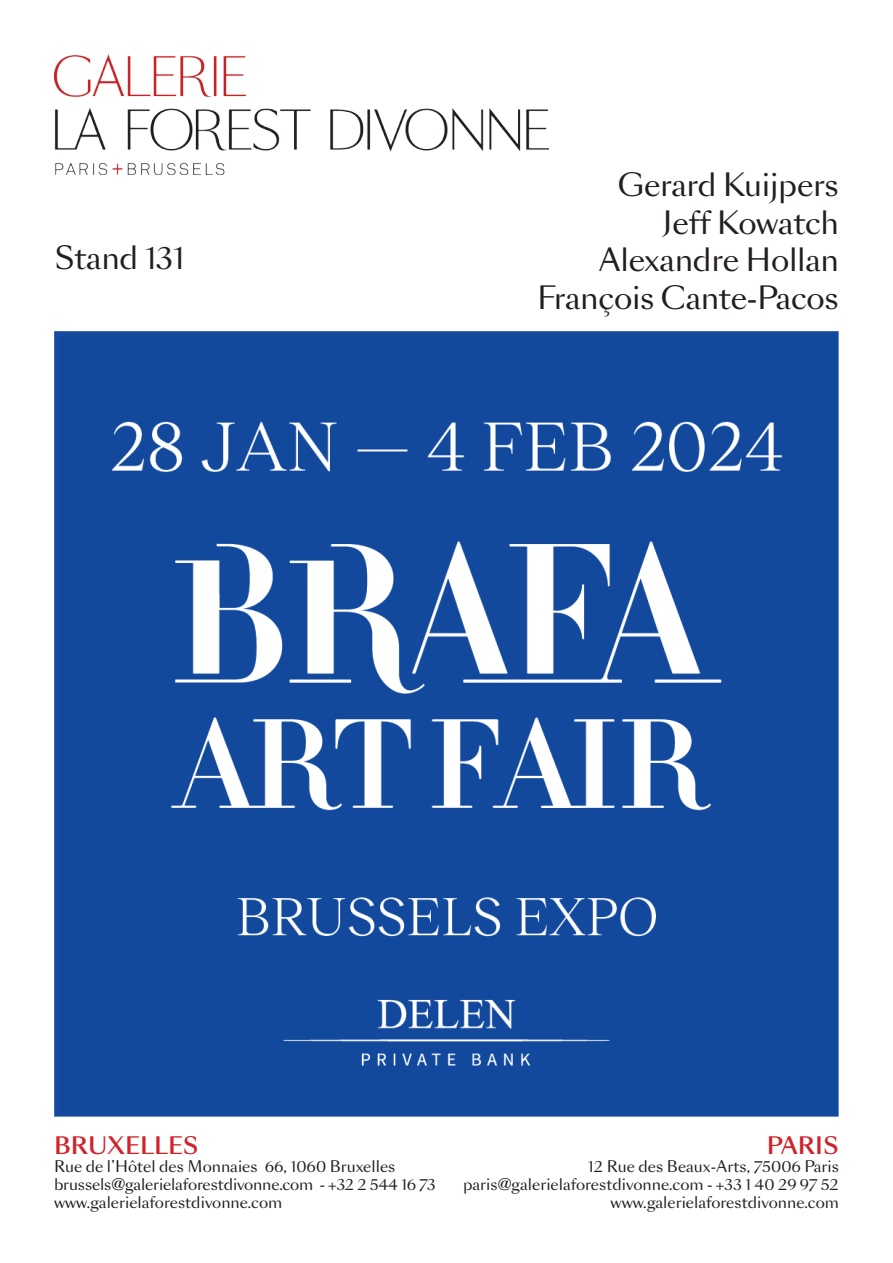
<style>
.page{position:relative;width:893px;height:1263px;background:#fff}
.page>*{position:absolute;margin:0;border:0;box-sizing:border-box;transform-origin:0 0}
.t1{font:30px/37.5px "Sang Bleu Sans";letter-spacing:-.01em;color:#231f20;text-align:right}
.t2{font:500 22.5px "Sang Bleu Sans";color:#d1232a}
.t3{font:15px/18px "Sang Bleu Sans";color:#231f20}
</style>
<div class="page">
<img style="left:54px;top:54px;width:495px;height:120px">
<img style="left:54px;top:332px;width:785px;height:785px">
<h1 class="t1" style="left:54px;top:239px;width:132px">Stand 131</h1>
<h1 class="t1" style="left:537px;top:167px;width:303px">Gerard Kuijpers<br>Jeff Kowatch<br>Alexandre Hollan<br>François Cante-Pacos</h1>
<h2 class="t2" style="left:54px;top:1131px;width:146px">BRUXELLES</h2>
<p class="t3" style="left:54px;top:1157px;width:383px">Rue de l’Hôtel des Monnaies 66, 1060 Bruxelles brussels@galerielaforestdivonne.com - +32 2 544 16 73 www.galerielaforestdivonne.com</p>
<h2 class="t2" style="left:767px;top:1131px;width:74px">PARIS</h2>
<p class="t3" style="left:463px;top:1157px;width:377px;text-align:right">12 Rue des Beaux-Arts, 75006 Paris paris@galerielaforestdivonne.com - +33 1 40 29 97 52 www.galerielaforestdivonne.com</p>
</div>
